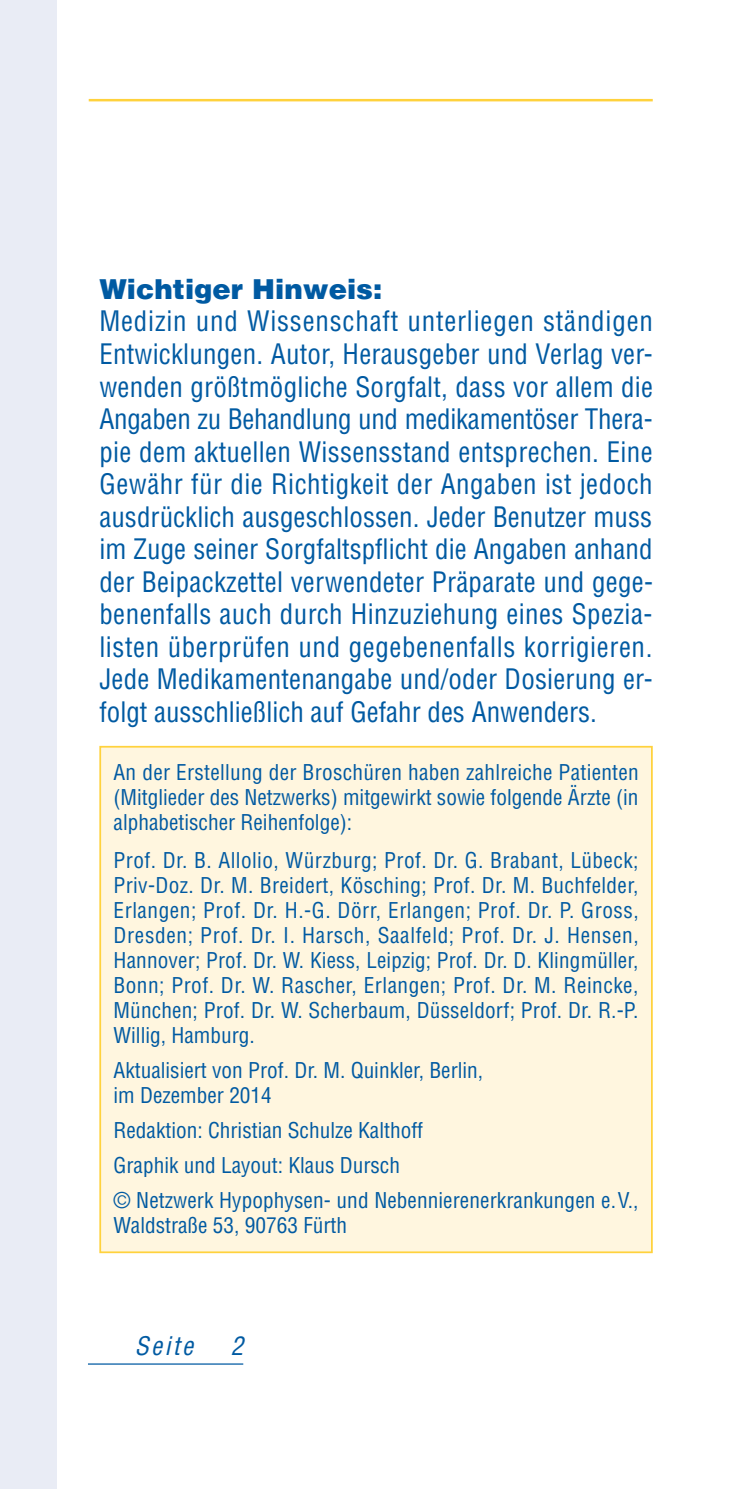
<style>
.page{position:relative;width:745px;height:1489px;background:#fff}
.page>*{position:absolute;margin:0;border:0;box-sizing:border-box;transform-origin:0 0}
.t1{font:condensed 27.5px/32.5px "Helvetica";color:#005aa2;text-align:justify}
.t2{font:900 27.5px "Helvetica";color:#005aa2}
.t3{font:italic condensed 25px "Helvetica";letter-spacing:.1em;color:#005aa2}
.t4{font:condensed 21.25px/25px "Helvetica";color:#005aa2;text-align:justify}
</style>
<div class="page">
<hr style="left:88px;top:1363px;width:155px;height:1px;background:#005aa2">
<div style="left:0;top:0;width:57px;height:1488px;background:#e9ecf5"></div>
<hr style="left:89px;top:99px;width:563px;height:2px;background:#ffd23d">
<div style="left:99px;top:745px;width:553px;height:508px;background:#fff6df;border:2px solid #ffd23d"></div>
<p class="t2" style="left:99px;top:271px;width:284px">Wichtiger Hinweis:</p>
<p class="t1" style="left:99px;top:305px;width:555px">Medizin und Wissenschaft unterliegen ständigen Entwicklungen. Autor, Herausgeber und Verlag ver&shy;wenden größtmögliche Sorgfalt, dass vor allem die Angaben zu Behandlung und medikamentöser Thera&shy;pie dem aktuellen Wissensstand entsprechen. Eine Gewähr für die Richtigkeit der Angaben ist jedoch ausdrücklich ausgeschlossen. Jeder Benutzer muss im Zuge seiner Sorgfaltspflicht die Angaben anhand der Beipackzettel verwendeter Präparate und gege&shy;benenfalls auch durch Hinzuziehung eines Spezia&shy;listen überprüfen und gegebenenfalls korrigieren.<br>Jede Medikamentenangabe und/oder Dosierung er&shy;folgt ausschließlich auf Gefahr des Anwenders.</p>
<p class="t4" style="left:113px;top:759px;width:526px">An der Erstellung der Broschüren haben zahlreiche Patienten (Mitglieder des Netzwerks) mitgewirkt sowie folgende Ärzte (in alphabetischer Reihenfolge):</p>
<p class="t4" style="left:113px;top:847px;width:526px">Prof. Dr. B. Allolio, Würzburg; Prof. Dr. G. Brabant, Lübeck; Priv-Doz. Dr. M. Breidert, Kösching; Prof. Dr. M. Buchfelder, Erlangen; Prof. Dr. H.-G. Dörr, Erlangen; Prof. Dr. P. Gross, Dresden; Prof. Dr. I. Harsch, Saalfeld; Prof. Dr. J. Hensen, Hannover; Prof. Dr. W. Kiess, Leipzig; Prof. Dr. D. Klingmüller, Bonn; Prof. Dr. W. Rascher, Erlangen; Prof. Dr. M. Reincke, München; Prof. Dr. W. Scherbaum, Düsseldorf; Prof. Dr. R.-P.<br>Willig, Hamburg.</p>
<p class="t4" style="left:113px;top:1057px;width:371px">Aktualisiert von Prof. Dr. M. Quinkler, Berlin, im Dezember 2014</p>
<p class="t4" style="left:113px;top:1112px;width:526px;line-height:35px;text-align:left">Redaktion: Christian Schulze Kalthoff<br>Graphik und Layout: Klaus Dursch<br>© Netzwerk Hypophysen- und Nebennierenerkrankungen e. V.,</p>
<p class="t4" style="left:113px;top:1212px;width:235px">Waldstraße 53, 90763 Fürth</p>
<p class="t3" style="left:135px;top:1329px;width:60px">Seite</p>
<p class="t3" style="left:231px;top:1329px;width:14px">2</p>
</div>
